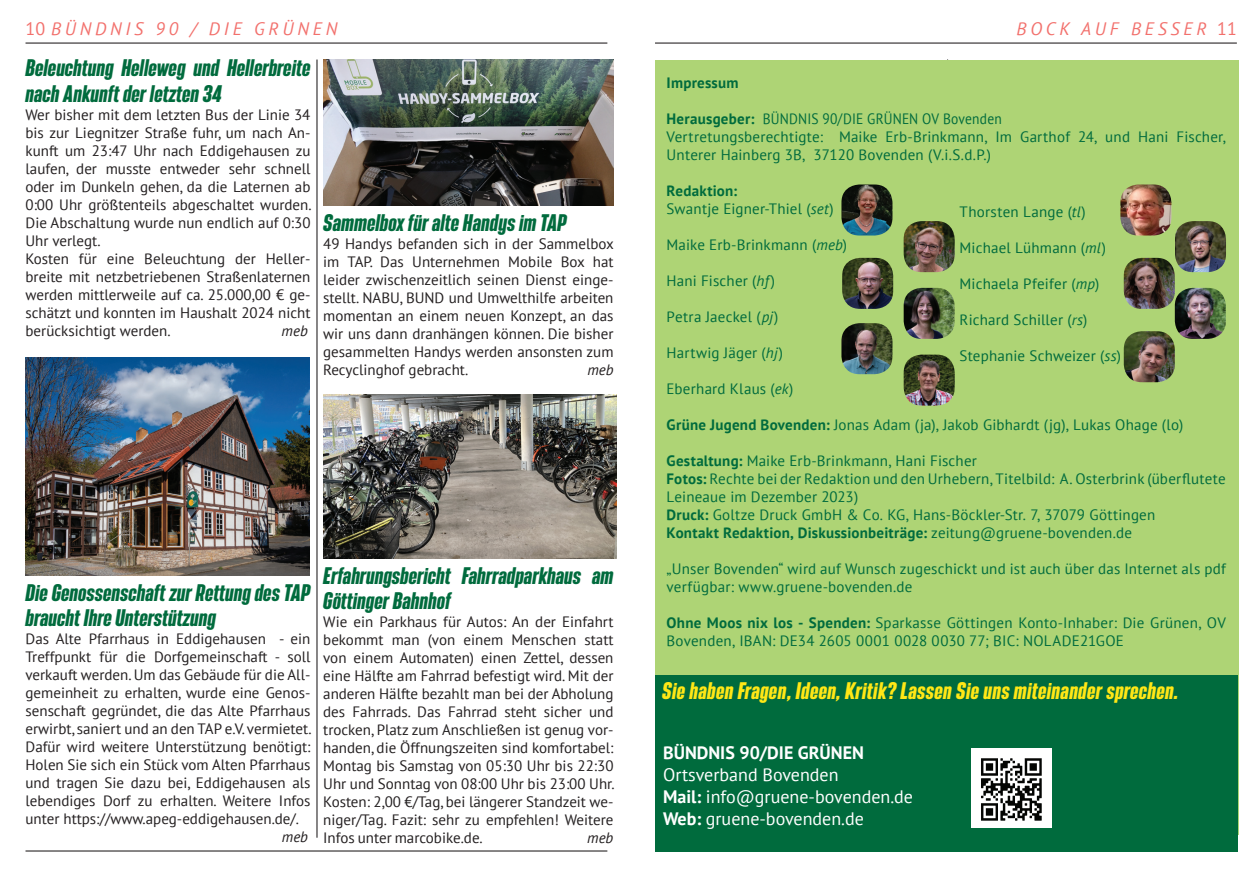
<style>
.page{position:relative;width:1259px;height:893px;background:#fff}
.page>*{position:absolute;margin:0;border:0;box-sizing:border-box;transform-origin:0 0}
.t1{font:italic 700 21px/25.2px "Bereit";color:#006b3d}
.t2{font:italic 700 21px "Bereit";letter-spacing:.015em;color:#ffe716}
.t3{font:18px/21.8px "PT Sans";color:#fff}
.t4{font:italic 18px "PT Sans";letter-spacing:.21em;color:#f2706c}
.t5{font:700 18px "PT Sans";color:#fff}
.t6{font:15px/18px "PT Sans";color:#231f20;text-align:justify}
.t7{font:15px/18px "PT Sans";letter-spacing:.015em;color:#006b3d}
.t8{font:15px/18px "PT Sans";letter-spacing:.015em;color:#006b3d;scale:.9 1}
.t9{font:italic 15px "PT Sans";color:#231f20}
.t10{font:700 15px "PT Sans";letter-spacing:.015em;color:#006b3d}
.s1{font-style:normal}
.s2{font-weight:700}
.s3{font-style:italic}
</style>
<div class="page">
<hr style="left:316px;top:60px;width:1px;height:778px;background:#231f20">
<hr style="left:26px;top:43px;width:581px;height:1px;background:#231f20">
<hr style="left:26px;top:850px;width:581px;height:1px;background:#231f20">
<hr style="left:655px;top:43px;width:581px;height:1px;background:#231f20">
<div style="left:655px;top:60px;width:583px;height:774px;background:#aed475"></div>
<div style="left:655px;top:675px;width:582px;height:176px;background:#006b3d"></div>
<img style="left:971px;top:748px;width:80px;height:79px">
<img style="left:26px;top:358px;width:283px;height:218px">
<img style="left:323px;top:60px;width:290px;height:146px">
<img style="left:323px;top:394px;width:294px;height:164px">
<img style="left:842px;top:258px;width:51px;height:51px">
<img style="left:1120px;top:184px;width:51px;height:52px">
<img style="left:903px;top:221px;width:51px;height:51px">
<img style="left:1175px;top:221px;width:51px;height:51px">
<img style="left:1123px;top:258px;width:51px;height:51px">
<img style="left:841px;top:323px;width:51px;height:51px">
<img style="left:841px;top:184px;width:51px;height:52px">
<img style="left:903px;top:288px;width:51px;height:51px">
<img style="left:903px;top:355px;width:51px;height:51px">
<img style="left:1123px;top:331px;width:51px;height:51px">
<img style="left:1174px;top:288px;width:51px;height:51px">
<p class="t4" style="left:26px;top:17px;width:313px"><span class="s1">10</span> BÜNDNIS 90 / DIE GRÜNEN</p>
<p class="t4" style="left:1016px;top:17px;width:222px">BOCK AUF BESSER <span class="s1">11</span></p>
<h1 class="t1" style="left:26px;top:56px;width:286px">Beleuchtung Helleweg und Hellerbreite nach Ankunft der letzten 34</h1>
<p class="t6" style="left:26px;top:105px;width:288px;text-align:left">Wer bisher mit dem letzten Bus der Linie 34 bis zur Liegnitzer Straße fuhr, um nach An&shy;kunft um 23:47 Uhr nach Eddigehausen zu laufen, der musste entweder sehr schnell oder im Dunkeln gehen, da die Laternen ab 0:00 Uhr größtenteils abgeschaltet wurden.<br>Die Abschaltung wurde nun endlich auf 0:30<br>Uhr verlegt.<br>Kosten für eine Beleuchtung der Heller&shy;breite mit netzbetriebenen Straßenlaternen werden mittlerweile auf ca. 25.000,00 € ge&shy;schätzt und konnten im Haushalt 2024 nicht berücksichtigt werden.</p>
<p class="t9" style="left:282px;top:321px;width:28px">meb</p>
<h1 class="t1" style="left:323px;top:210px;width:245px">Sammelbox für alte Handys im TAP</h1>
<p class="t6" style="left:323px;top:234px;width:292px">49 Handys befanden sich in der Sammelbox im TAP. Das Unternehmen Mobile Box hat leider zwischenzeitlich seinen Dienst einge&shy;stellt. NABU, BUND und Umwelthilfe arbeiten momentan an einem neuen Konzept, an das wir uns dann dranhängen können. Die bisher gesammelten Handys werden ansonsten zum Recyclinghof gebracht.</p>
<p class="t9" style="left:587px;top:360px;width:28px">meb</p>
<h1 class="t1" style="left:26px;top:580px;width:286px">Die Genossenschaft zur Rettung des TAP braucht Ihre Unterstützung</h1>
<p class="t6" style="left:26px;top:630px;width:288px">Das Alte Pfarrhaus in Eddigehausen - ein Treffpunkt für die Dorfgemeinschaft - soll verkauft werden. Um das Gebäude für die All&shy;gemeinheit zu erhalten, wurde eine Genos&shy;senschaft gegründet, die das Alte Pfarrhaus erwirbt, saniert und an den TAP e.V. vermietet.<br>Dafür wird weitere Unterstützung benötigt:<br>Holen Sie sich ein Stück vom Alten Pfarrhaus und tragen Sie dazu bei, Eddigehausen als lebendiges Dorf zu erhalten. Weitere Infos unter https://www.apeg-eddigehausen.de/.</p>
<p class="t9" style="left:282px;top:827px;width:28px">meb</p>
<h1 class="t1" style="left:323px;top:563px;width:292px">Erfahrungsbericht Fahrradparkhaus am<br>Göttinger Bahnhof</h1>
<p class="t6" style="left:323px;top:612px;width:293px">Wie ein Parkhaus für Autos: An der Einfahrt bekommt man (von einem Menschen statt von einem Automaten) einen Zettel, dessen eine Hälfte am Fahrrad befestigt wird. Mit der anderen Hälfte bezahlt man bei der Abholung des Fahrrads. Das Fahrrad steht sicher und trocken, Platz zum Anschließen ist genug vor&shy;handen, die Öffnungszeiten sind komfortabel:<br>Montag bis Samstag von 05:30 Uhr bis 22:30<br>Uhr und Sonntag von 08:00 Uhr bis 23:00 Uhr.<br>Kosten: 2,00 €/Tag, bei längerer Standzeit we&shy;niger/Tag. Fazit: sehr zu empfehlen! Weitere Infos unter marcobike.de.</p>
<p class="t9" style="left:587px;top:828px;width:28px">meb</p>
<p class="t10" style="left:666px;top:73px;width:74px">Impressum</p>
<p class="t8" style="left:666px;top:109px;width:623px"><span class="s2">Herausgeber:</span> BÜNDNIS 90/DIE GRÜNEN OV Bovenden<br>Vertretungsberechtigte: Maike Erb-Brinkmann, Im Garthof 24, und Hani Fischer,<br>Unterer Hainberg 3B, 37120 Bovenden (V.i.S.d.P.)</p>
<p class="t7" style="left:666px;top:181px;width:168px"><span class="s2">Redaktion:<br></span>Swantje Eigner-Thiel (<span class="s3">set</span>)</p>
<p class="t7" style="left:666px;top:235px;width:182px">Maike Erb-Brinkmann (<span class="s3">meb</span>)</p>
<p class="t7" style="left:666px;top:271px;width:110px">Hani Fischer (<span class="s3">hf</span>)</p>
<p class="t7" style="left:666px;top:307px;width:113px">Petra Jaeckel (<span class="s3">pj</span>)</p>
<p class="t7" style="left:666px;top:343px;width:118px">Hartwig Jäger (<span class="s3">hj</span>)</p>
<p class="t7" style="left:666px;top:379px;width:128px">Eberhard Klaus (<span class="s3">ek</span>)</p>
<p class="t7" style="left:666px;top:415px;width:518px"><span class="s2">Grüne Jugend Bovenden:</span> Jonas Adam (ja), Jakob Gibhardt (jg), Lukas Ohage (lo)</p>
<p class="t7" style="left:666px;top:451px;width:561px"><span class="s2">Gestaltung:</span> Maike Erb-Brinkmann, Hani Fischer<br><span class="s2">Fotos:</span> Rechte bei der Redaktion und den Urhebern, Titelbild: A. Osterbrink (überflutete Leineaue im Dezember 2023)<br><span class="s2">Druck:</span> Goltze Druck GmbH &amp; Co. KG, Hans-Böckler-Str. 7, 37079 Göttingen<br><span class="s2">Kontakt Redaktion, Diskussionbeiträge:</span> zeitung@gruene-bovenden.de</p>
<p class="t7" style="left:666px;top:559px;width:561px">„Unser Bovenden“ wird auf Wunsch zugeschickt und ist auch über das Internet als pdf verfügbar: www.gruene-bovenden.de</p>
<p class="t7" style="left:666px;top:613px;width:561px"><span class="s2">Ohne Moos nix los - Spenden:</span> Sparkasse Göttingen Konto-Inhaber: Die Grünen, OV<br>Bovenden, IBAN: DE34 2605 0001 0028 0030 77; BIC: NOLADE21GOE</p>
<h1 class="t2" style="left:662px;top:678px;width:518px">Sie haben Fragen, Ideen, Kritik? Lassen Sie uns miteinander sprechen.</h1>
<p class="t7" style="left:959px;top:202px;width:127px">Thorsten Lange (<span class="s3">tl</span>)</p>
<p class="t7" style="left:959px;top:238px;width:148px">Michael Lühmann (<span class="s3">ml</span>)</p>
<p class="t7" style="left:959px;top:274px;width:141px">Michaela Pfeifer (<span class="s3">mp</span>)</p>
<p class="t7" style="left:959px;top:310px;width:129px">Richard Schiller (<span class="s3">rs</span>)</p>
<p class="t7" style="left:959px;top:346px;width:163px">Stephanie Schweizer (<span class="s3">ss</span>)</p>
<p class="t5" style="left:663px;top:741px;width:202px">BÜNDNIS 90/DIE GRÜNEN</p>
<p class="t3" style="left:663px;top:763px;width:251px">Ortsverband Bovenden<br><span class="s2">Mail:</span> info@gruene-bovenden.de<br><span class="s2">Web:</span> gruene-bovenden.de</p>
</div>
